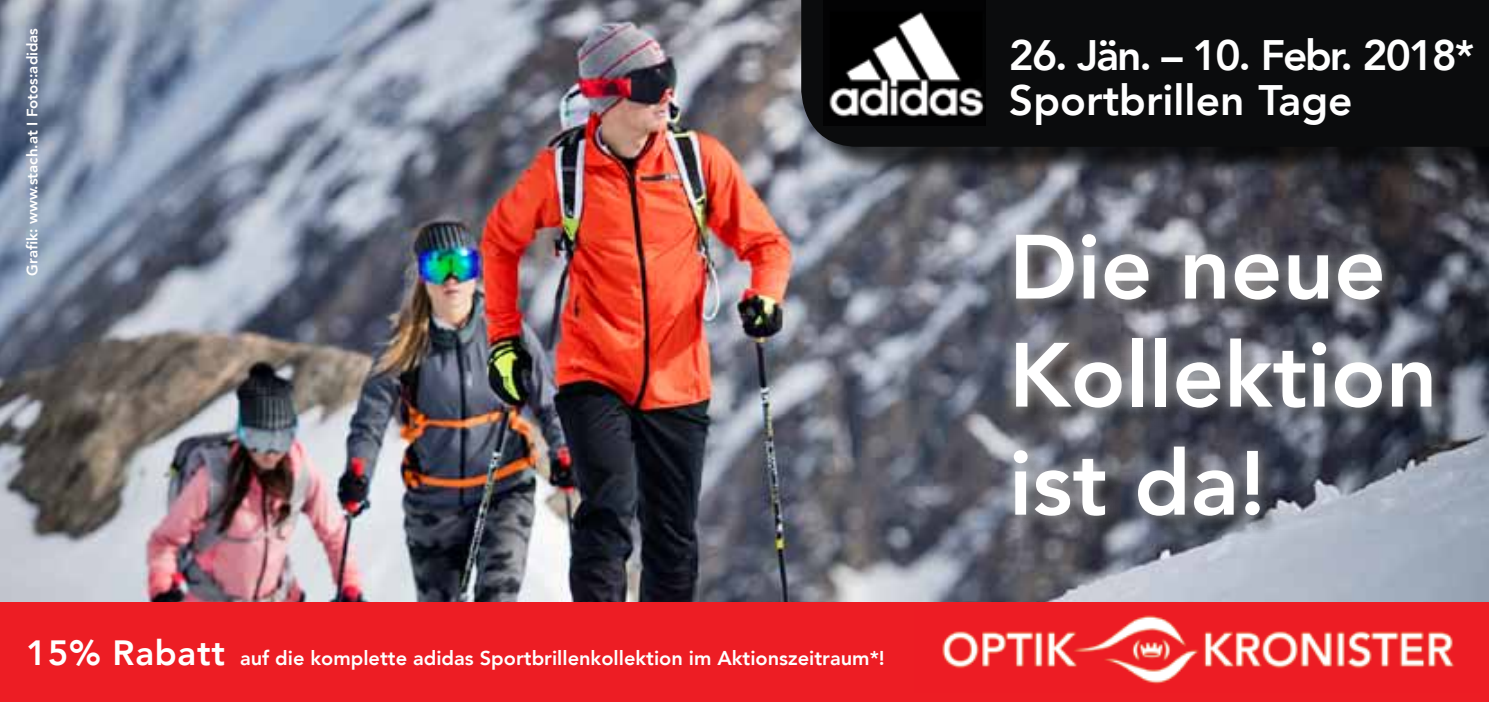
<style>
.page{position:relative;width:1489px;height:702px;background:#fff}
.page>*{position:absolute;margin:0;border:0;box-sizing:border-box;transform-origin:0 0}
.t1{font:800 90px/108px "Avenir LT";color:#fff}
.t2{font:800 42.5px/45px "Avenir LT";color:#fff}
.t3{font:800 20px "Avenir LT";color:#fff}
.t4{font:800 15px "Avenir LT";color:#fff}
.s1{font-size:35px}
</style>
<div class="page">
<img style="left:0;top:0;width:1488px;height:602px">
<div style="left:0;top:602px;width:1488px;height:100px;background:#ed1d24"></div>
<img style="left:942px;top:615px;width:512px;height:69px">
<div style="left:805px;top:0;width:683px;height:178px;background:#000;opacity:.75"></div>
<div style="left:801px;top:0;width:687px;height:147px;background:#0b0c0d"></div>
<img style="left:823px;top:0;width:162px;height:125px">
<div style="left:1010px;top:231px;width:444px;height:308px;background:#000;opacity:.75"></div>
<div style="left:998px;top:218px;width:449px;height:312px;background:#fff;opacity:.75"></div>
<p class="t4" style="left:23px;top:276px;width:249px;rotate:-90deg">Grafik: www.stach.at I Fotos:adidas</p>
<p class="t3" style="left:26px;top:646px;width:860px"><span class="s1">15% Rabatt</span> auf die komplette adidas Sportbrillenkollektion im Aktionszeitraum*!</p>
<h2 class="t2" style="left:1008px;top:33px;width:467px">26. Jän. – 10. Febr. 2018*<br>Sportbrillen Tage</h2>
<h1 class="t1" style="left:1008px;top:213px;width:430px">Die neue<br>Kollektion ist da!</h1>
</div>
